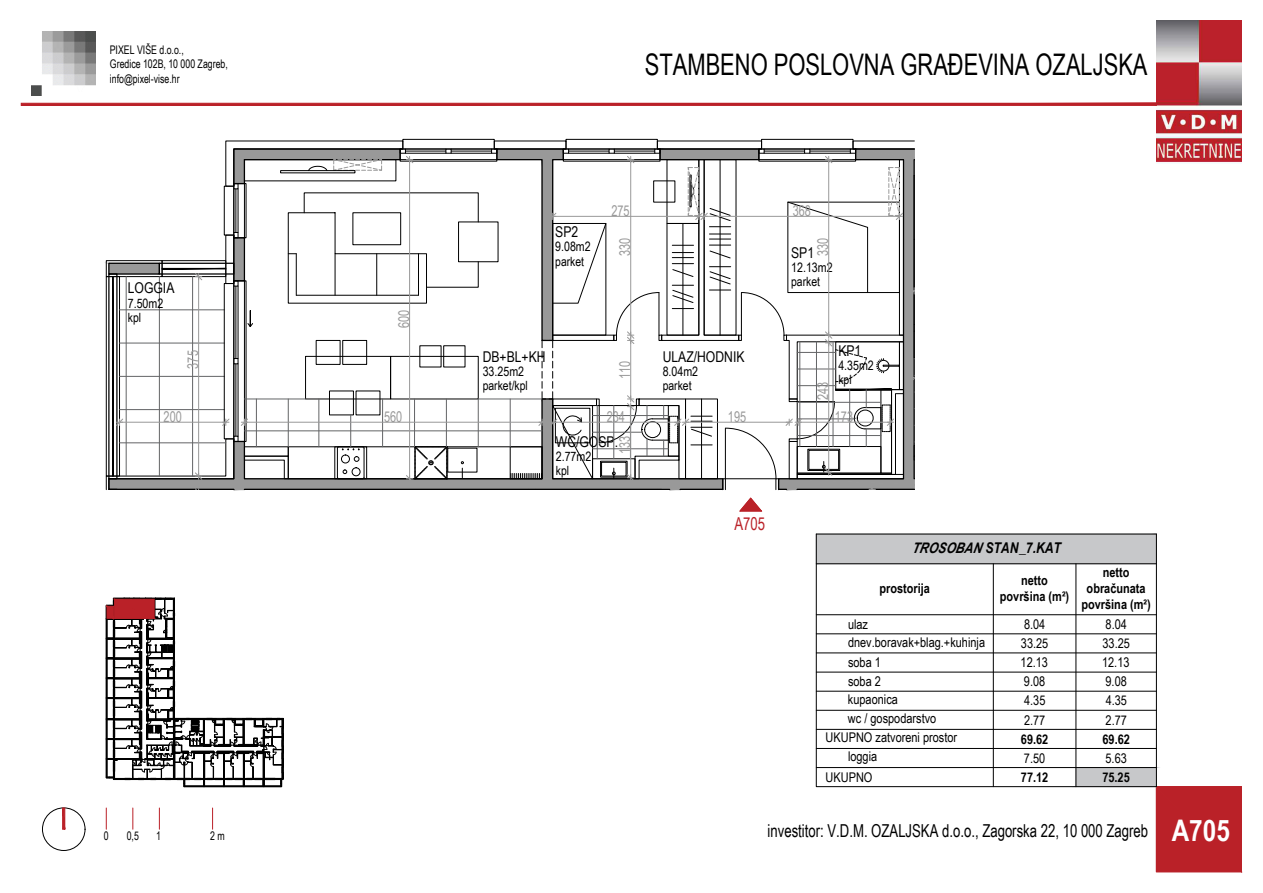
<style>
.page{position:relative;width:1263px;height:893px;background:#fff}
.page>*{position:absolute;margin:0;border:0;box-sizing:border-box;transform-origin:0 0}
.t1{font:29.7px "Arial Narrow";color:#000;scale:.9 1}
.t2{font:700 29.7px "Arial Narrow";color:#fff}
.t3{font:17.85px "Arial Narrow";color:#000;scale:.9 1}
.t4{font:17.85px "Arial Narrow";color:#ba2128;scale:.9 1}
.t5{font:14.85px "Arial Narrow";color:#000}
.t6{font:14.85px "Arial Narrow";color:#999;scale:.9 1}
.t7{font:italic 700 14.85px "Arial Narrow";color:#000}
.t8{font:13.35px "Arial Narrow";color:#000}
.t9{font:700 13.35px/16px "Arial Narrow";color:#000;text-align:center}
.t10{font:13.05px "Arial Narrow";color:#000}
.t11{font:12.75px "Arial Narrow";color:#000}
.t12{font:11.85px/14.4px "Arial Narrow";color:#000;scale:.9 1}
.s1{font-size:14.55px}
</style>
<div class="page">
<svg style="left:106px;top:139px;width:809px;height:351px"></svg>
<img style="left:1156px;top:21px;width:86px;height:141px">
<img style="left:32px;top:31px;width:64px;height:64px">
<svg style="left:20px;top:102px;width:1137px;height:4px;background:#c74c51"></svg>
<svg style="left:1075px;top:767px;width:167px;height:105px"></svg>
<svg style="left:816px;top:533px;width:341px;height:254px"></svg>
<hr style="left:993px;top:563px;width:1px;height:223px;background:#000">
<hr style="left:1076px;top:563px;width:1px;height:223px;background:#000">
<hr style="left:1156px;top:534px;width:1px;height:252px;background:#000">
<svg style="left:739px;top:497px;width:24px;height:15px"></svg>
<svg style="left:105px;top:597px;width:179px;height:190px"></svg>
<div style="left:42px;top:807px;width:43px;height:43px;border:1px solid #000;border-radius:50%"></div>
<svg style="left:62px;top:807px;width:4px;height:23px"></svg>
<svg style="left:106px;top:808px;width:1px;height:21px"></svg>
<svg style="left:159px;top:808px;width:1px;height:21px"></svg>
<svg style="left:212px;top:808px;width:1px;height:21px"></svg>
<svg style="left:133px;top:808px;width:1px;height:21px"></svg>
<p class="t12" style="left:110px;top:42px;width:133px">PIXEL VIŠE d.o.o.,<br>Gredice 102B, 10 000 Zagreb, info@pixel-vise.hr</p>
<h1 class="t1" style="left:645px;top:43px;width:560px">STAMBENO POSLOVNA GRAĐEVINA OZALJSKA</h1>
<p class="t5" style="left:128px;top:277px;width:48px">LOGGIA</p>
<p class="t10" style="left:128px;top:293px;width:37px">7.50m2</p>
<p class="t11" style="left:128px;top:308px;width:15px">kpl</p>
<p class="t6" style="left:182px;top:368px;width:22px;rotate:-90deg">375</p>
<p class="t6" style="left:393px;top:328px;width:22px;rotate:-90deg">600</p>
<p class="t5" style="left:555px;top:221px;width:25px">SP2</p>
<p class="t10" style="left:555px;top:237px;width:37px">9.08m2</p>
<p class="t11" style="left:555px;top:252px;width:31px">parket</p>
<p class="t6" style="left:611px;top:200px;width:22px">275</p>
<p class="t6" style="left:793px;top:200px;width:22px">368</p>
<p class="t6" style="left:614px;top:256px;width:22px;rotate:-90deg">330</p>
<p class="t6" style="left:812px;top:256px;width:22px;rotate:-90deg">330</p>
<p class="t5" style="left:791px;top:241px;width:25px">SP1</p>
<p class="t10" style="left:791px;top:257px;width:43px">12.13m2</p>
<p class="t11" style="left:791px;top:272px;width:31px">parket</p>
<p class="t5" style="left:483px;top:345px;width:64px">DB+BL+KH</p>
<p class="t10" style="left:483px;top:361px;width:43px">33.25m2</p>
<p class="t11" style="left:483px;top:376px;width:47px">parket/kpl</p>
<p class="t6" style="left:614px;top:379px;width:22px;rotate:-90deg">110</p>
<p class="t5" style="left:663px;top:345px;width:83px">ULAZ/HODNIK</p>
<p class="t10" style="left:663px;top:361px;width:37px">8.04m2</p>
<p class="t11" style="left:663px;top:376px;width:31px">parket</p>
<p class="t6" style="left:812px;top:400px;width:22px;rotate:-90deg">243</p>
<p class="t5" style="left:838px;top:340px;width:25px">KP1</p>
<p class="t10" style="left:838px;top:356px;width:37px">4.35m2</p>
<p class="t11" style="left:838px;top:370px;width:15px">kpl</p>
<p class="t6" style="left:164px;top:405px;width:22px">200</p>
<p class="t6" style="left:384px;top:405px;width:22px">560</p>
<p class="t6" style="left:607px;top:405px;width:22px">234</p>
<p class="t6" style="left:728px;top:405px;width:22px">195</p>
<p class="t6" style="left:835px;top:405px;width:22px">173</p>
<p class="t5" style="left:556px;top:430px;width:64px">WC/GOSP.</p>
<p class="t6" style="left:614px;top:454px;width:22px;rotate:-90deg">133</p>
<p class="t10" style="left:556px;top:446px;width:37px">2.77m2</p>
<p class="t12" style="left:104px;top:828px;width:7px">0</p>
<p class="t12" style="left:127px;top:828px;width:15px">0,5</p>
<p class="t12" style="left:156px;top:828px;width:7px">1</p>
<p class="t12" style="left:210px;top:828px;width:18px">2 m</p>
<p class="t11" style="left:556px;top:461px;width:15px">kpl</p>
<h2 class="t4" style="left:734px;top:510px;width:36px">A705</h2>
<p class="t7" style="left:912px;top:537px;width:151px"><span class="s1">TROSOBAN</span>STAN_7.KAT</p>
<p class="t9" style="left:879px;top:579px;width:52px">prostorija</p>
<p class="t9" style="left:1000px;top:571px;width:71px">netto površina (m²)</p>
<p class="t9" style="left:1081px;top:563px;width:71px">netto obračunata površina (m²)</p>
<p class="t8" style="left:848px;top:614px;width:22px">ulaz</p>
<p class="t8" style="left:1024px;top:614px;width:23px">8.04</p>
<p class="t8" style="left:1106px;top:614px;width:23px">8.04</p>
<p class="t8" style="left:848px;top:632px;width:139px">dnev.boravak+blag.+kuhinja</p>
<p class="t8" style="left:1021px;top:633px;width:29px">33.25</p>
<p class="t8" style="left:1102px;top:633px;width:29px">33.25</p>
<p class="t8" style="left:848px;top:652px;width:34px">soba 1</p>
<p class="t8" style="left:1021px;top:652px;width:29px">12.13</p>
<p class="t8" style="left:1102px;top:652px;width:29px">12.13</p>
<p class="t8" style="left:848px;top:671px;width:34px">soba 2</p>
<p class="t8" style="left:1024px;top:671px;width:23px">9.08</p>
<p class="t8" style="left:1106px;top:671px;width:23px">9.08</p>
<p class="t8" style="left:848px;top:689px;width:51px">kupaonica</p>
<p class="t8" style="left:1024px;top:691px;width:23px">4.35</p>
<p class="t8" style="left:1106px;top:691px;width:23px">4.35</p>
<p class="t8" style="left:848px;top:708px;width:90px">wc / gospodarstvo</p>
<p class="t8" style="left:1024px;top:710px;width:23px">2.77</p>
<p class="t8" style="left:1106px;top:710px;width:23px">2.77</p>
<p class="t8" style="left:826px;top:728px;width:133px">UKUPNO zatvoreni prostor</p>
<p class="t9" style="left:1021px;top:730px;width:29px">69.62</p>
<p class="t9" style="left:1103px;top:730px;width:29px">69.62</p>
<p class="t8" style="left:848px;top:746px;width:31px">loggia</p>
<p class="t8" style="left:1024px;top:748px;width:23px">7.50</p>
<p class="t8" style="left:1106px;top:748px;width:23px">5.63</p>
<p class="t8" style="left:826px;top:767px;width:48px">UKUPNO</p>
<p class="t9" style="left:1021px;top:768px;width:29px">77.12</p>
<p class="t9" style="left:1102px;top:768px;width:29px">75.25</p>
<h2 class="t3" style="left:768px;top:817px;width:424px">investitor: V.D.M. OZALJSKA d.o.o., Zagorska 22, 10 000 Zagreb</h2>
<h1 class="t2" style="left:1172px;top:807px;width:60px">A705</h1>
</div>
